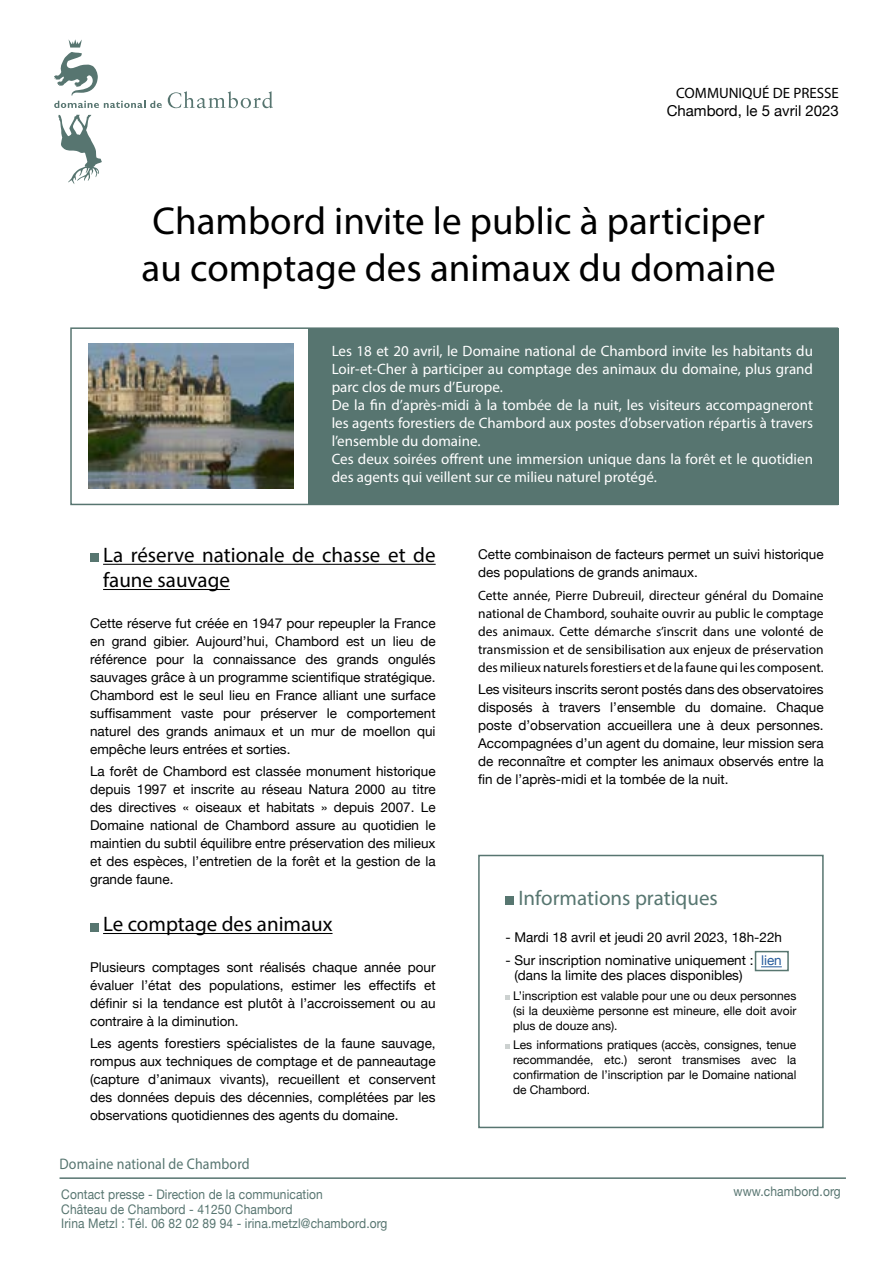
<style>
.page{position:relative;width:893px;height:1263px;background:#fff}
.page>*{position:absolute;margin:0;border:0;box-sizing:border-box;transform-origin:0 0}
.t1{font:39px/46.8px "Myriad Pro";color:#000}
.t2{font:21px/25.2px "Myriad Pro";color:#000}
.t3{font:21px "Myriad Pro";color:#577670}
.t4{font:15.3px "Myriad Pro";letter-spacing:.01em;color:#577570;scale:.91 1}
.t5{font:15px/18px "Myriad Pro";color:#fff}
.t6{font:15px "Helvetica Neue";color:#000}
.t7{font:15px "Myriad Pro";color:#000}
.t8{font:13.5px/18px "Helvetica Neue";color:#000;text-align:justify}
.t9{font:13.5px/18px "Myriad Pro";color:#000;text-align:justify}
.t10{font:13.2px/14.4px "Helvetica Neue";letter-spacing:.01em;color:#577570;scale:.91 1}
.t11{font:12px/15px "Helvetica Neue";color:#000;text-align:justify}
.s1{color:#275b9b}
</style>
<div class="page">
<hr style="left:103px;top:564px;width:333px;height:1px;background:#000">
<hr style="left:103px;top:589px;width:127px;height:1px;background:#000">
<hr style="left:103px;top:933px;width:229px;height:1px;background:#000">
<div style="left:90px;top:554px;width:9px;height:8px;background:#577670"></div>
<div style="left:90px;top:923px;width:9px;height:8px;background:#577670"></div>
<div style="left:308px;top:328px;width:530px;height:176px;background:#577570"></div>
<div style="left:70px;top:327px;width:768px;height:178px;border:2px solid #577570"></div>
<hr style="left:60px;top:1177px;width:786px;height:2px;background:#577570">
<svg style="left:168px;top:91px;width:105px;height:17px"></svg>
<svg style="left:54px;top:39px;width:108px;height:145px"></svg>
<img style="left:89px;top:343px;width:204px;height:145px">
<div style="left:478px;top:855px;width:346px;height:273px;border:2px solid #577570"></div>
<svg style="left:761px;top:966px;width:21px;height:1px"></svg>
<div style="left:505px;top:896px;width:9px;height:9px;background:#577670"></div>
<svg style="left:505px;top:995px;width:5px;height:5px"></svg>
<svg style="left:505px;top:1045px;width:5px;height:4px"></svg>
<div style="left:755px;top:951px;width:34px;height:20px;border:2px solid #577670"></div>
<p class="t7" style="left:676px;top:84px;width:164px">COMMUNIQUÉ DE PRESSE</p>
<p class="t6" style="left:667px;top:102px;width:174px">Chambord, le 5 avril 2023</p>
<h1 class="t1" style="left:142px;top:197px;width:635px">Chambord invite le public à participer au comptage des animaux du domaine</h1>
<p class="t5" style="left:332px;top:342px;width:483px">Les 18 et 20 avril, le Domaine national de Chambord invite les habitants du Loir-et-Cher à participer au comptage des animaux du domaine, plus grand parc clos de murs d’Europe.<br>De la fin d’après-midi à la tombée de la nuit, les visiteurs accompagneront les agents forestiers de Chambord aux postes d’observation répartis à travers l’ensemble du domaine.<br>Ces deux soirées offrent une immersion unique dans la forêt et le quotidien des agents qui veillent sur ce milieu naturel protégé.</p>
<h2 class="t2" style="left:103px;top:542px;width:334px">La réserve nationale de chasse et de faune sauvage</h2>
<p class="t8" style="left:90px;top:614px;width:347px">Cette réserve fut créée en 1947 pour repeupler la France en grand gibier. Aujourd’hui, Chambord est un lieu de référence pour la connaissance des grands ongulés sauvages grâce à un programme scientifique stratégique.<br>Chambord est le seul lieu en France alliant une surface suffisamment vaste pour préserver le comportement naturel des grands animaux et un mur de moellon qui empêche leurs entrées et sorties.</p>
<p class="t8" style="left:90px;top:762px;width:347px">La forêt de Chambord est classée monument historique depuis 1997 et inscrite au réseau Natura 2000 au titre des directives « oiseaux et habitats » depuis 2007. Le Domaine national de Chambord assure au quotidien le maintien du subtil équilibre entre préservation des milieux et des espèces, l’entretien de la forêt et la gestion de la grande faune.</p>
<h2 class="t2" style="left:103px;top:911px;width:231px">Le comptage des animaux</h2>
<p class="t8" style="left:90px;top:958px;width:347px">Plusieurs comptages sont réalisés chaque année pour évaluer l’état des populations, estimer les effectifs et définir si la tendance est plutôt à l’accroissement ou au contraire à la diminution.</p>
<p class="t8" style="left:90px;top:1034px;width:347px">Les agents forestiers spécialistes de la faune sauvage, rompus aux techniques de comptage et de panneautage (capture d’animaux vivants), recueillent et conservent des données depuis des décennies, complétées par les observations quotidiennes des agents du domaine.</p>
<p class="t4" style="left:60px;top:1154px;width:211px">Domaine national de Chambord</p>
<p class="t10" style="left:61px;top:1187px;width:360px">Contact presse - Direction de la communication<br>Château de Chambord - 41250 Chambord<br>Irina Metzl : Tél. 06 82 02 89 94 - irina.metzl@chambord.org</p>
<p class="t8" style="left:478px;top:545px;width:347px">Cette combinaison de facteurs permet un suivi historique des populations de grands animaux.</p>
<p class="t9" style="left:478px;top:586px;width:347px">Cette année, Pierre Dubreuil, directeur général du Domaine national de Chambord, souhaite ouvrir au public le comptage des animaux. Cette démarche s’inscrit dans une volonté de transmission et de sensibilisation aux enjeux de préservation des milieux naturels forestiers et de la faune qui les composent.</p>
<p class="t8" style="left:478px;top:680px;width:347px">Les visiteurs inscrits seront postés dans des observatoires disposés à travers l’ensemble du domaine. Chaque poste d’observation accueillera une à deux personnes.<br>Accompagnées d’un agent du domaine, leur mission sera de reconnaître et compter les animaux observés entre la fin de l’après-midi et la tombée de la nuit.</p>
<h2 class="t3" style="left:518px;top:885px;width:201px">Informations pratiques</h2>
<p class="t8" style="left:505px;top:928px;width:278px">- Mardi 18 avril et jeudi 20 avril 2023, 18h-22h</p>
<p class="t8" style="left:514px;top:953px;width:269px;line-height:15px;text-indent:-9px">- Sur inscription nominative uniquement : <span class="s1">lien </span>(dans la limite des places disponibles)</p>
<p class="t11" style="left:513px;top:988px;width:285px">L’inscription est valable pour une ou deux personnes (si la deuxième personne est mineure, elle doit avoir plus de douze ans).</p>
<p class="t11" style="left:513px;top:1037px;width:285px">Les informations pratiques (accès, consignes, tenue recommandée, etc.) seront transmises avec la confirmation de l’inscription par le Domaine national de Chambord.</p>
<p class="t10" style="left:733px;top:1183px;width:119px">www.chambord.org</p>
</div>
